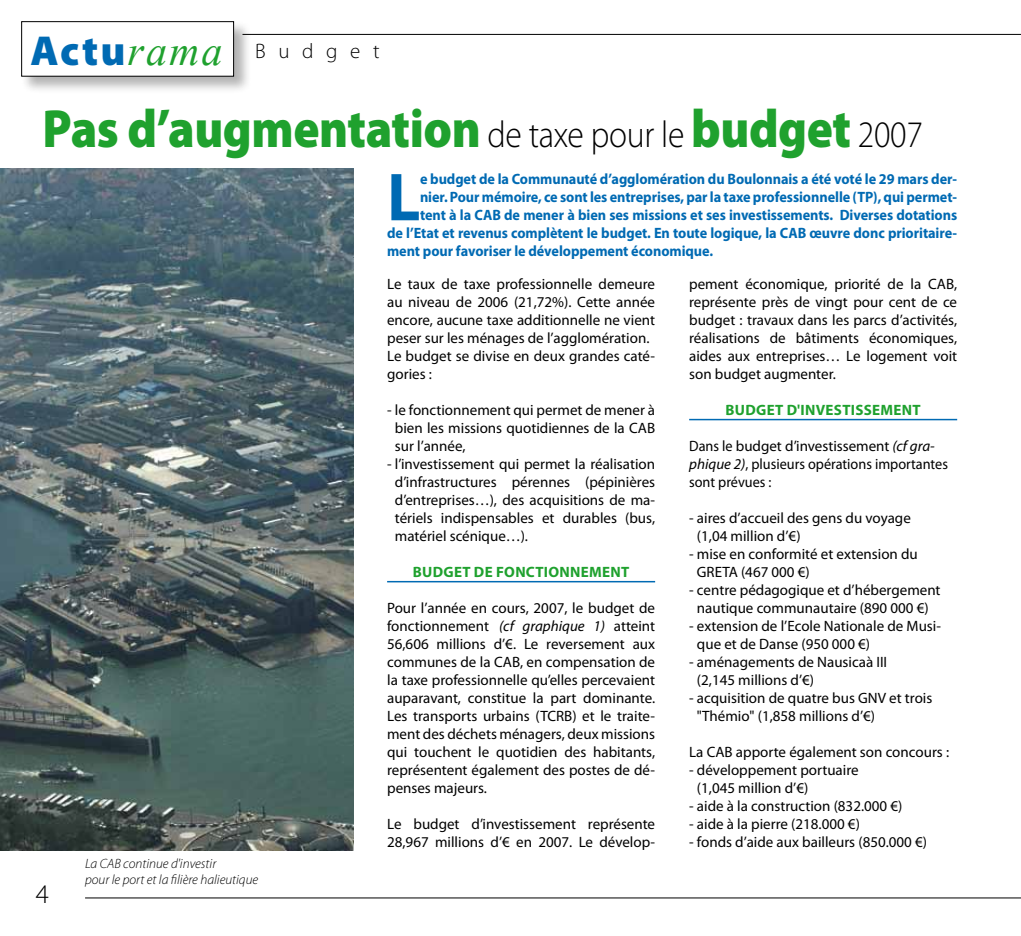
<style>
.page{position:relative;width:1021px;height:936px;background:#fff}
.page>*{position:absolute;margin:0;border:0;box-sizing:border-box;transform-origin:0 0}
.t1{font:700 68.4px "Myriad Pro";color:#006ab3;scale:.95 1}
.t2{font:900 54px "Myriad Pro";letter-spacing:-.01em;color:#1fa12e;scale:.9 1}
.t3{font:300 27px "Myriad Pro";color:#000}
.t4{font:300 21px "Myriad Pro";color:#000}
.t5{font:15px/18px "Myriad Pro";color:#000}
.t6{font:700 15px "Myriad Pro";letter-spacing:-.005em;color:#006ab3;scale:.95 1}
.t7{font:15px/18px "Myriad Pro";color:#000;scale:.95 1}
.t8{font:700 15px "Myriad Pro";letter-spacing:.02em;color:#1fa12e}
.t9{font:italic 300 13.5px/16.5px "Myriad Pro";color:#000}
.s1{font-weight:900;font-size:42px;color:#006ab3}
.s2{font-family:"Times New Roman";font-weight:400;font-style:italic;font-size:42px;color:#1fa12e}
.s3{font-weight:300;font-size:37.5px;color:#000}
.s4{font-style:italic}
</style>
<div class="page">
<hr style="left:242px;top:34px;width:778px;height:1px;background:#000">
<hr style="left:85px;top:897px;width:935px;height:1px;background:#000">
<div style="left:20px;top:20px;width:231px;height:74px;background:#000;opacity:.3"></div>
<div style="left:22px;top:22px;width:211px;height:54px;background:#fff"></div>
<div style="left:21px;top:21px;width:213px;height:56px;border:1px solid #000"></div>
<hr style="left:387px;top:581px;width:268px;height:1px;background:#006ab3">
<hr style="left:689px;top:419px;width:268px;height:1px;background:#006ab3">
<img style="left:0;top:168px;width:353px;height:682px">
<h3 class="t4" style="left:31px;top:39px;width:350px"><span class="s1">Actu</span><span class="s2">rama</span> B u d g e t</h3>
<h2 class="t2" style="left:43px;top:93px;width:979px">Pas d’augmentation <span class="s3">de taxe pour le</span> budget <span class="s3">2007</span></h2>
<h1 class="t1" style="left:387px;top:153px;width:36px">L</h1>
<p class="t6" style="left:420px;top:169px;width:567px">e budget de la Communauté d’agglomération du Boulonnais a été voté le 29 mars der-</p>
<p class="t6" style="left:420px;top:187px;width:567px">nier. Pour mémoire, ce sont les entreprises, par la taxe professionnelle (TP), qui permet-</p>
<p class="t6" style="left:420px;top:205px;width:567px">tent à la CAB de mener à bien ses missions et ses investissements. Diverses dotations</p>
<p class="t6" style="left:387px;top:223px;width:601px">de l’Etat et revenus complètent le budget. En toute logique, la CAB œuvre donc prioritaire-</p>
<p class="t6" style="left:387px;top:241px;width:344px">ment pour favoriser le développement économique.</p>
<h3 class="t3" style="left:36px;top:877px;width:15px">4</h3>
<p class="t9" style="left:85px;top:855px;width:175px">La CAB continue d'investir<br>pour le port et la filière halieutique</p>
<p class="t5" style="left:387px;top:274px;width:269px">Le taux de taxe professionnelle demeure au niveau de 2006 (21,72%). Cette année encore, aucune taxe additionnelle ne vient peser sur les ménages de l’agglomération.<br>Le budget se divise en deux grandes caté&shy;gories :</p>
<p class="t5" style="left:395px;top:400px;width:262px;text-align:justify;text-indent:-8px">- le fonctionnement qui permet de mener à bien les missions quotidiennes de la CAB sur l’année,</p>
<p class="t5" style="left:395px;top:454px;width:262px;text-align:justify;text-indent:-8px">- l’investissement qui permet la réalisation d’infrastructures pérennes (pépinières d’entreprises…), des acquisitions de ma&shy;tériels indispensables et durables (bus, matériel scénique…).</p>
<p class="t8" style="left:413px;top:562px;width:218px">Budget de fonctionn ement</p>
<p class="t5" style="left:387px;top:598px;width:269px;text-align:justify">Pour l’année en cours, 2007, le budget de fonctionnement <span class="s4">(cf graphique 1)</span> atteint 56,606 millions d’€. Le reversement aux communes de la CAB, en compensation de la taxe professionnelle qu’elles percevaient auparavant, constitue la part dominante.<br>Les transports urbains (TCRB) et le traite&shy;ment des déchets ménagers, deux missions qui touchent le quotidien des habitants, représentent également des postes de dé&shy;penses majeurs.</p>
<p class="t5" style="left:387px;top:814px;width:269px">Le budget d’investissement représente<br>28,967 millions d’€ en 2007. Le dévelop-</p>
<p class="t5" style="left:689px;top:274px;width:269px;text-align:justify">pement économique, priorité de la CAB, représente près de vingt pour cent de ce budget : travaux dans les parcs d’activités, réalisations de bâtiments économiques, aides aux entreprises… Le logement voit son budget augmenter.</p>
<p class="t8" style="left:725px;top:400px;width:197px">Budget d'INVESTissement</p>
<p class="t7" style="left:689px;top:436px;width:274px">Dans le budget d’investissement <span class="s4">(cf gra&shy;phique 2)</span>, plusieurs opérations importantes sont prévues :</p>
<p class="t5" style="left:697px;top:508px;width:215px;text-indent:-8px">- aires d’accueil des gens du voyage (1,04 million d’€)</p>
<p class="t5" style="left:697px;top:544px;width:222px;text-indent:-8px">- mise en conformité et extension du<br>GRETA (467 000 €)</p>
<p class="t5" style="left:689px;top:580px;width:253px;text-align:center">- centre pédagogique et d’hébergement nautique communautaire (890 000 €)</p>
<p class="t5" style="left:697px;top:616px;width:245px;text-indent:-8px">- extension de l’Ecole Nationale de Musi&shy;que et de Danse (950 000 €)</p>
<p class="t5" style="left:697px;top:652px;width:192px;text-indent:-8px">- aménagements de Nausicaà III (2,145 millions d’€)</p>
<p class="t5" style="left:697px;top:688px;width:237px;text-indent:-8px">- acquisition de quatre bus GNV et trois "Thémio" (1,858 millions d’€)</p>
<p class="t5" style="left:689px;top:742px;width:261px">La CAB apporte également son concours :</p>
<p class="t5" style="left:697px;top:760px;width:163px;text-indent:-8px">- développement portuaire (1,045 million d’€)</p>
<p class="t5" style="left:689px;top:796px;width:215px">- aide à la construction (832.000 €)</p>
<p class="t5" style="left:689px;top:814px;width:172px">- aide à la pierre (218.000 €)</p>
<p class="t5" style="left:689px;top:832px;width:239px">- fonds d’aide aux bailleurs (850.000 €)</p>
</div>
